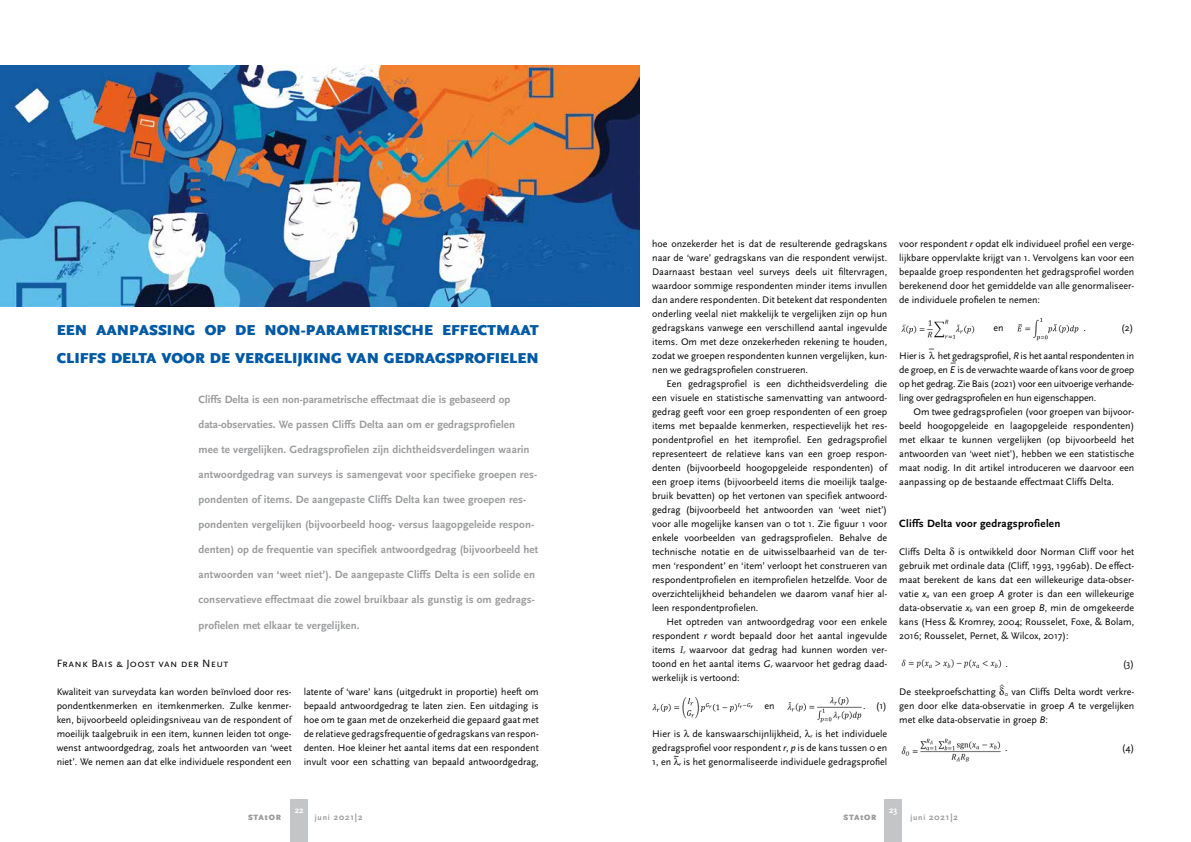
<style>
.page{position:relative;width:1191px;height:842px;background:#fff}
.page>*{position:absolute;margin:0;border:0;box-sizing:border-box;transform-origin:0 0}
.t1{font:900 15px/28px "Scala Sans";color:#0059a3}
.t2{font:700 11px "Scala Sans";letter-spacing:.01em;color:#9a9b9d}
.t3{font:700 11px "Scala Sans";letter-spacing:.025em;color:#000}
.t4{font:11px "Scala Sans Caps";letter-spacing:.025em;color:#000}
.t5{font:10px/14px "Scala Sans";color:#000;text-align:justify}
.t6{font:10px "Open Sans";color:#000}
.t7{font:700 9px "Scala Sans";letter-spacing:.1em;color:#9a9b9d}
.t8{font:700 9px "Scala Sans";color:#fff}
.t9{font:900 8px "Scala Sans";letter-spacing:.1em;color:#9a9b9d}
.s1{font-size:8px}
.s2{font-style:italic}
.s3{font-family:"Scala";font-style:italic}
</style>
<div class="page">
<div style="left:291px;top:799px;width:17px;height:43px;background:#c4c5c6"></div>
<div style="left:884px;top:799px;width:17px;height:43px;background:#c4c5c6"></div>
<img style="left:0;top:65px;width:640px;height:241px">
<img style="left:787px;top:696px;width:75px;height:26px">
<img style="left:652px;top:697px;width:101px;height:21px">
<img style="left:901px;top:319px;width:74px;height:20px">
<img style="left:1017px;top:317px;width:62px;height:24px">
<img style="left:901px;top:659px;width:101px;height:9px">
<img style="left:901px;top:738px;width:100px;height:23px">
<h1 class="t1" style="left:57px;top:317px;width:483px">EEN AANPASSING OP DE NON-PARAMETRISCHE EFFECTMAAT<br>CLIFFS DELTA VOOR DE VERGELIJKING VAN GEDRAGSPROFIELEN</h1>
<p class="t2" style="left:198px;top:394px;width:313px">Cliffs Delta is een non-parametrische effectmaat die is gebaseerd op</p>
<p class="t2" style="left:198px;top:419px;width:318px">data-observaties. We passen Cliffs Delta aan om er gedragsprofielen</p>
<p class="t2" style="left:198px;top:444px;width:333px">mee te vergelijken. Gedragsprofielen zijn dichtheidsverdelingen waarin</p>
<p class="t2" style="left:198px;top:469px;width:340px">antwoordgedrag van surveys is samengevat voor specifieke groepen res-</p>
<p class="t2" style="left:198px;top:494px;width:329px">pondenten of items. De aangepaste Cliffs Delta kan twee groepen res-</p>
<p class="t2" style="left:198px;top:519px;width:337px">pondenten vergelijken (bijvoorbeeld hoog- versus laagopgeleide respon-</p>
<p class="t2" style="left:198px;top:544px;width:341px">denten) op de frequentie van specifiek antwoordgedrag (bijvoorbeeld het</p>
<p class="t2" style="left:198px;top:569px;width:338px">antwoorden van ‘weet niet’). De aangepaste Cliffs Delta is een solide en</p>
<p class="t2" style="left:198px;top:594px;width:338px">conservatieve effectmaat die zowel bruikbaar als gunstig is om gedrags-</p>
<p class="t2" style="left:198px;top:619px;width:163px">profielen met elkaar te vergelijken.</p>
<p class="t4" style="left:57px;top:657px;width:173px">Frank Bais &amp; Joost van der Neut</p>
<p class="t5" style="left:57px;top:685px;width:236px">Kwaliteit van surveydata kan worden beïnvloed door res&shy;pondentkenmerken en itemkenmerken. Zulke kenmer&shy;ken, bijvoorbeeld opleidingsniveau van de respondent of moeilijk taalgebruik in een item, kunnen leiden tot onge&shy;wenst antwoordgedrag, zoals het antwoorden van ‘weet niet’. We nemen aan dat elke individuele respondent een</p>
<p class="t5" style="left:304px;top:685px;width:236px">latente of ‘ware’ kans (uitgedrukt in proportie) heeft om bepaald antwoordgedrag te laten zien. Een uitdaging is hoe om te gaan met de onzekerheid die gepaard gaat met de relatieve gedragsfrequentie of gedragskans van respon&shy;denten. Hoe kleiner het aantal items dat een respondent invult voor een schatting van bepaald antwoordgedrag,</p>
<p class="t8" style="left:295px;top:805px;width:10px">22</p>
<p class="t9" style="left:248px;top:812px;width:34px">STAtOR</p>
<p class="t7" style="left:315px;top:812px;width:49px"><span class="s1">juni</span> 2021|2</p>
<p class="t5" style="left:652px;top:237px;width:236px">hoe onzekerder het is dat de resulterende gedragskans naar de ‘ware’ gedragskans van die respondent verwijst.<br>Daarnaast bestaan veel surveys deels uit filtervragen, waardoor sommige respondenten minder items invullen dan andere respondenten. Dit betekent dat respondenten onderling veelal niet makkelijk te vergelijken zijn op hun gedragskans vanwege een verschillend aantal ingevulde items. Om met deze onzekerheden rekening te houden, zodat we groepen respondenten kunnen vergelijken, kun&shy;nen we gedragsprofielen construeren.</p>
<p class="t5" style="left:652px;top:377px;width:236px;text-indent:14px">Een gedragsprofiel is een dichtheidsverdeling die een visuele en statistische samenvatting van antwoord&shy;gedrag geeft voor een groep respondenten of een groep items met bepaalde kenmerken, respectievelijk het res&shy;pondentprofiel en het itemprofiel. Een gedragsprofiel representeert de relatieve kans van een groep respon&shy;denten (bijvoorbeeld hoogopgeleide respondenten) of een groep items (bijvoorbeeld items die moeilijk taalge&shy;bruik bevatten) op het vertonen van specifiek antwoord&shy;gedrag (bijvoorbeeld het antwoorden van ‘weet niet’) voor alle mogelijke kansen van 0 tot 1. Zie figuur 1 voor enkele voorbeelden van gedragsprofielen. Behalve de technische notatie en de uitwisselbaarheid van de ter&shy;men ‘respondent’ en ‘item’ verloopt het construeren van respondentprofielen en itemprofielen hetzelfde. Voor de overzichtelijkheid behandelen we daarom vanaf hier al&shy;leen respondentprofielen.</p>
<p class="t5" style="left:652px;top:615px;width:236px;text-indent:14px">Het optreden van antwoordgedrag voor een enkele respondent <span class="s2">r</span> wordt bepaald door het aantal ingevulde items <span class="s3">I</span><sub>r</sub> waarvoor dat gedrag had kunnen worden ver&shy;toond en het aantal items <span class="s2">G</span><sub>r</sub> waarvoor het gedrag daad&shy;werkelijk is vertoond:</p>
<p class="t5" style="left:764px;top:699px;width:12px">en</p>
<p class="t5" style="left:863px;top:699px;width:25px">. (1)</p>
<p class="t5" style="left:652px;top:727px;width:236px">Hier is de kanswaarschijnlijkheid, <sub>r</sub> is het individuele gedragsprofiel voor respondent <span class="s2">r</span>, <span class="s2">p</span> is de kans tussen 0 en 1, en</p>
<p class="t6" style="left:673px;top:750px;width:7px">~</p>
<p class="t5" style="left:679px;top:755px;width:210px"><sub>r</sub> is het genormaliseerde individuele gedragsprofiel</p>
<p class="t5" style="left:899px;top:237px;width:236px">voor respondent <span class="s2">r</span> opdat elk individueel profiel een verge&shy;lijkbare oppervlakte krijgt van 1. Vervolgens kan voor een bepaalde groep respondenten het gedragsprofiel worden berekenend door het gemiddelde van alle genormaliseer&shy;de individuele profielen te nemen:</p>
<p class="t5" style="left:993px;top:321px;width:12px">en</p>
<p class="t5" style="left:1083px;top:321px;width:4px">.</p>
<p class="t5" style="left:1121px;top:321px;width:14px">(2)</p>
<p class="t5" style="left:899px;top:349px;width:236px">Hier is <sup>¯</sup> het gedragsprofiel, <span class="s2">R</span> is het aantal respondenten in de groep, en <span class="s2">E</span><sup>¯</sup> is de verwachte waarde of kans voor de groep op het gedrag. Zie Bais (2021) voor een uitvoerige verhande&shy;ling over gedragsprofielen en hun eigenschappen.</p>
<p class="t5" style="left:899px;top:405px;width:236px;text-indent:14px">Om twee gedragsprofielen (voor groepen van bijvoor&shy;beeld hoogopgeleide en laagopgeleide respondenten) met elkaar te kunnen vergelijken (op bijvoorbeeld het antwoorden van ‘weet niet’), hebben we een statistische maat nodig. In dit artikel introduceren we daarvoor een aanpassing op de bestaande effectmaat Cliffs Delta.</p>
<p class="t3" style="left:899px;top:518px;width:163px">Cliffs Delta voor gedragsprofielen</p>
<p class="t5" style="left:899px;top:545px;width:236px">Cliffs Delta is ontwikkeld door Norman Cliff voor het gebruik met ordinale data (Cliff, 1993, 1996ab). De effect&shy;maat berekent de kans dat een willekeurige data-obser&shy;vatie <span class="s2">x</span><sub>a</sub> van een groep <span class="s2">A</span> groter is dan een willekeurige data-observatie <span class="s2">x</span><sub>b</sub> van een groep <span class="s2">B</span>, min de omgekeerde kans (Hess &amp; Kromrey, 2004; Rousselet, Foxe, &amp; Bolam, 2016; Rousselet, Pernet, &amp; Wilcox, 2017):</p>
<p class="t5" style="left:1005px;top:657px;width:4px">.</p>
<p class="t5" style="left:1122px;top:657px;width:13px">(3)</p>
<p class="t5" style="left:899px;top:685px;width:98px">De steekproefschatting</p>
<p class="t5" style="left:899px;top:685px;width:236px;text-indent:105px"><sub>0</sub> van Cliffs Delta wordt verkre&shy;gen door elke data-observatie in groep <span class="s2">A</span> te vergelijken met elke data-observatie in groep <span class="s2">B</span>:</p>
<p class="t5" style="left:1005px;top:741px;width:4px">.</p>
<p class="t5" style="left:1121px;top:741px;width:14px">(4)</p>
<p class="t8" style="left:889px;top:805px;width:10px">23</p>
<p class="t9" style="left:843px;top:812px;width:34px">STAtOR</p>
<p class="t7" style="left:910px;top:812px;width:49px"><span class="s1">juni</span> 2021|2</p>
</div>
